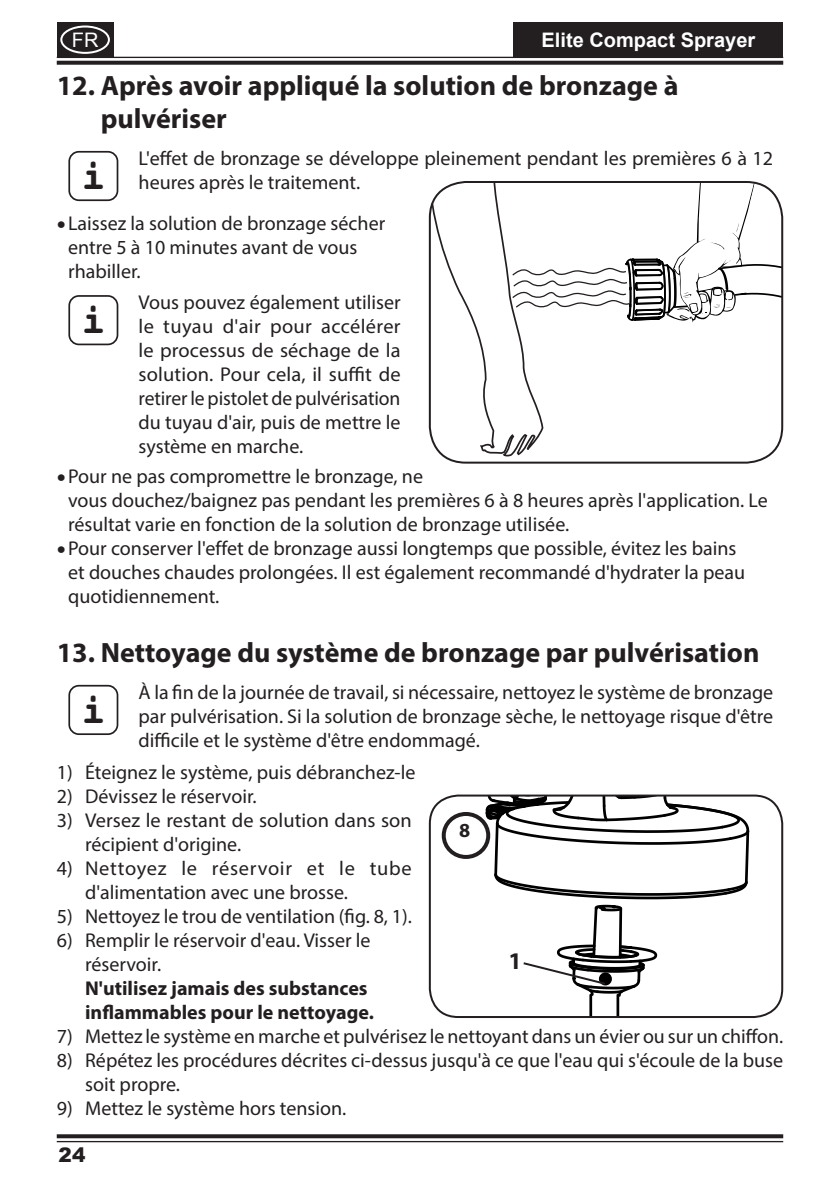
<style>
.page{position:relative;width:840px;height:1191px;background:#fff}
.page>*{position:absolute;margin:0;border:0;box-sizing:border-box;transform-origin:0 0}
.t1{font:700 40.8px "Courier";color:#231f20}
.t2{font:700 28px/33.6px "Myriad Pro";color:#231f20}
.t3{font:700 24px "Myriad Pro";color:#231f20}
.t4{font:20px/24px "Myriad Pro";color:#231f20}
.t5{font:700 20px/24px "Myriad Pro";color:#231f20}
.t6{font:700 20px "Arial";color:#fff}
.t7{font:900 20px "Arial";color:#231f20}
.t8{font:20px "Arial";color:#fff}
.s1{font-size:32px}
</style>
<div class="page">
<hr style="left:57px;top:57px;width:725px;height:1px;background:#231f20">
<svg style="left:57px;top:61px;width:725px;height:4px;fill:#231f20"></svg>
<svg style="left:57px;top:1134px;width:725px;height:4px;fill:#231f20"></svg>
<hr style="left:57px;top:1141px;width:725px;height:1px;background:#231f20">
<div style="left:513px;top:23px;width:269px;height:34px;background:#231f20"></div>
<div style="left:57px;top:23px;width:56px;height:34px;background:#231f20"></div>
<div style="left:60px;top:26px;width:50px;height:28px;border:2px solid #fff;border-radius:50%"></div>
<div style="left:68px;top:151px;width:50px;height:50px;border:2px solid #231f20;border-radius:10px"></div>
<div style="left:68px;top:295px;width:50px;height:50px;border:2px solid #231f20;border-radius:10px"></div>
<div style="left:68px;top:685px;width:50px;height:50px;border:2px solid #231f20;border-radius:10px"></div>
<svg style="left:431px;top:182px;width:350px;height:275px"></svg>
<div style="left:428px;top:181px;width:354px;height:282px;border:2px solid #231f20;border-radius:36px"></div>
<hr style="left:589px;top:995px;width:2px;height:22px;background:#000">
<hr style="left:616px;top:995px;width:3px;height:22px;background:#000">
<div style="left:428px;top:794px;width:354px;height:224px;border:2px solid #231f20;border-radius:28px"></div>
<svg style="left:482px;top:795px;width:268px;height:203px"></svg>
<div style="left:443px;top:814px;width:45px;height:43px;background:#fff;border-radius:50%"></div>
<div style="left:441px;top:812px;width:49px;height:47px;border:4px solid #231f20;border-radius:50%"></div>
<p class="t8" style="left:72px;top:27px;width:28px">FR</p>
<p class="t6" style="left:541px;top:27px;width:215px">Elite Compact Sprayer</p>
<h2 class="t2" style="left:101px;top:68px;width:579px;text-indent:-44px">12. Après avoir appliqué la solution de bronzage à pulvériser</h2>
<h1 class="t1" style="left:81px;top:153px;width:26px">i</h1>
<p class="t4" style="left:138px;top:146px;width:635px">L'effet de bronzage se développe pleinement pendant les premières 6 à 12 heures après le traitement.</p>
<p class="t4" style="left:68px;top:211px;width:318px;text-indent:-11px"><span class="s1">•</span>Laissez la solution de bronzage sécher entre 5 à 10 minutes avant de vous rhabiller.</p>
<h1 class="t1" style="left:81px;top:297px;width:26px">i</h1>
<p class="t4" style="left:138px;top:290px;width:263px;text-align:justify">Vous pouvez également utiliser le tuyau d'air pour accélérer le processus de séchage de la solution. Pour cela, il suffit de retirer le pistolet de pulvérisation du tuyau d'air, puis de mettre le système en marche.</p>
<p class="t4" style="left:68px;top:464px;width:700px;text-indent:-11px"><span class="s1">•</span>Pour ne pas compromettre le bronzage, ne<br>vous douchez/baignez pas pendant les premières 6 à 8 heures après l'application. Le résultat varie en fonction de la solution de bronzage utilisée.</p>
<p class="t4" style="left:68px;top:536px;width:678px;text-indent:-11px"><span class="s1">•</span>Pour conserver l'effet de bronzage aussi longtemps que possible, évitez les bains et douches chaudes prolongées. Il est également recommandé d'hydrater la peau quotidiennement.</p>
<h2 class="t2" style="left:57px;top:635px;width:703px">13. Nettoyage du système de bronzage par pulvérisation</h2>
<h1 class="t1" style="left:81px;top:686px;width:26px">i</h1>
<p class="t4" style="left:138px;top:680px;width:636px;text-align:justify">À la fin de la journée de travail, si nécessaire, nettoyez le système de bronzage par pulvérisation. Si la solution de bronzage sèche, le nettoyage risque d'être difficile et le système d'être endommagé.</p>
<p class="t4" style="left:57px;top:760px;width:360px">1) Éteignez le système, puis débranchez-le</p>
<p class="t4" style="left:57px;top:784px;width:201px">2) Dévissez le réservoir.</p>
<p class="t4" style="left:85px;top:808px;width:328px;text-indent:-28px">3) Versez le restant de solution dans son récipient d'origine.</p>
<p class="t4" style="left:85px;top:856px;width:328px;text-indent:-28px">4) Nettoyez le réservoir et le tube d'alimentation avec une brosse.</p>
<p class="t4" style="left:57px;top:904px;width:356px">5) Nettoyez le trou de ventilation (fig. 8, 1).</p>
<p class="t4" style="left:85px;top:928px;width:287px;text-indent:-28px">6) Remplir le réservoir d'eau. Visser le réservoir.</p>
<p class="t5" style="left:85px;top:976px;width:290px">N'utilisez jamais des substances inflammables pour le nettoyage.</p>
<p class="t4" style="left:57px;top:1024px;width:727px">7) Mettez le système en marche et pulvérisez le nettoyant dans un évier ou sur un chiffon.</p>
<p class="t4" style="left:85px;top:1048px;width:699px;text-indent:-28px">8) Répétez les procédures décrites ci-dessus jusqu'à ce que l'eau qui s'écoule de la buse soit propre.</p>
<p class="t4" style="left:57px;top:1096px;width:291px">9) Mettez le système hors tension.</p>
<p class="t5" style="left:459px;top:817px;width:13px">8</p>
<p class="t3" style="left:508px;top:945px;width:15px">1</p>
<p class="t7" style="left:59px;top:1140px;width:28px">24</p>
</div>
